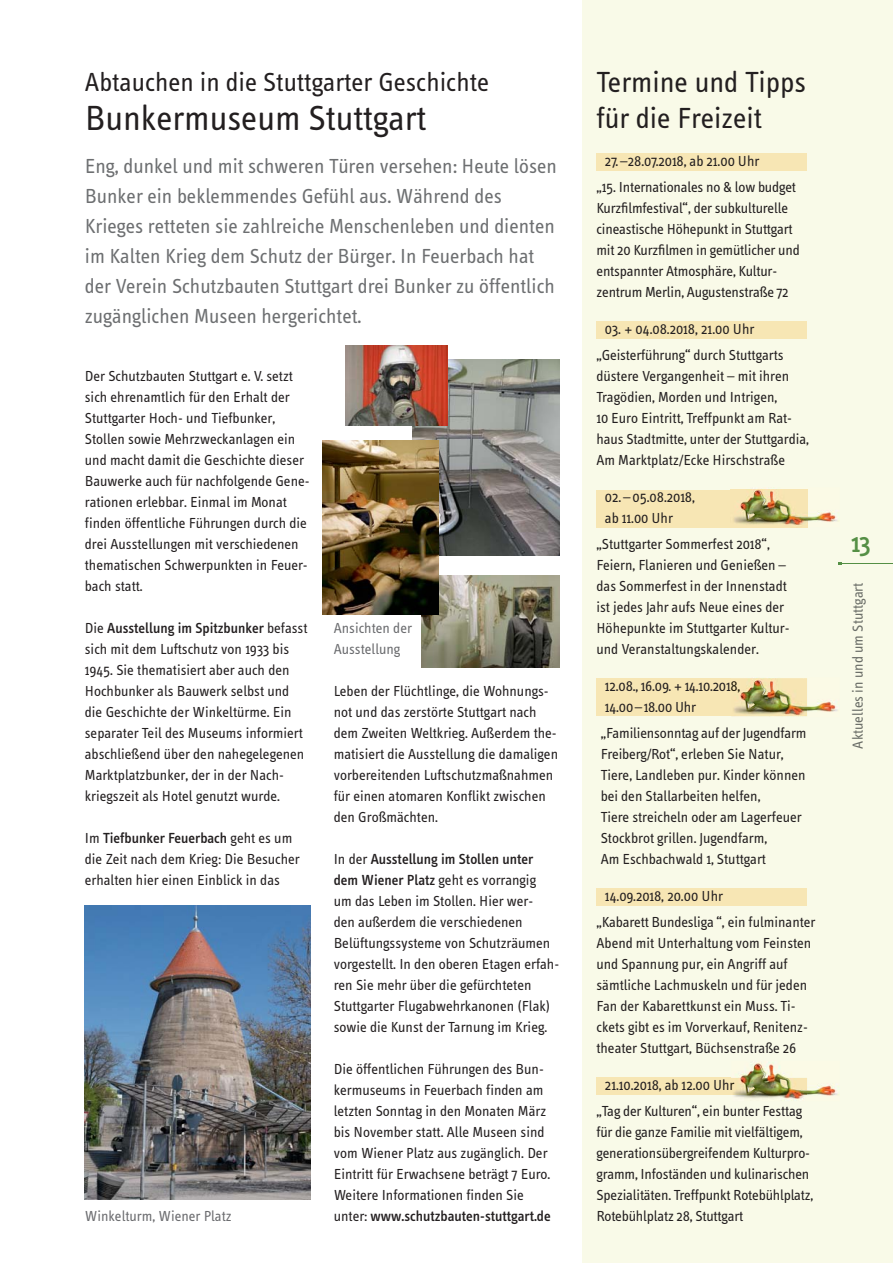
<style>
.page{position:relative;width:893px;height:1263px;background:#fff}
.page>*{position:absolute;margin:0;border:0;box-sizing:border-box;transform-origin:0 0}
.t1{font:36px "Info Text";color:#231f20}
.t2{font:30px/36px "Info Text";color:#231f20}
.t3{font:27px "Info Text";color:#231f20}
.t4{font:500 27px "Info Text";color:#558f45}
.t5{font:21px/30px "Info Text";color:#6d6f71}
.t6{font:15px/21px "Info Text";color:#231f20}
.t7{font:15px/21px "Info Text";color:#6b6c6f}
.t8{font:500 15px "Info Text";color:#231f20}
.t9{font:15px "Info Text";color:#6a6d67}
.s1{font-weight:500}
.s2{font-weight:400}
.s3{color:#1f190a}
</style>
<div class="page">
<img style="left:421px;top:576px;width:138px;height:91px">
<div style="left:582px;top:0;width:310px;height:1263px;background:#f9fae8"></div>
<hr style="left:839px;top:563px;width:53px;height:1px;background:#558f45">
<div style="left:596px;top:154px;width:211px;height:17px;background:#f7e6b4"></div>
<div style="left:596px;top:490px;width:211px;height:37px;background:#f7e6b4"></div>
<div style="left:596px;top:322px;width:211px;height:17px;background:#f7e6b4"></div>
<div style="left:596px;top:889px;width:211px;height:17px;background:#f7e6b4"></div>
<div style="left:596px;top:678px;width:211px;height:38px;background:#f7e6b4"></div>
<div style="left:596px;top:1078px;width:211px;height:17px;background:#f7e6b4"></div>
<img style="left:731px;top:701px;width:107px;height:16px">
<img style="left:731px;top:678px;width:76px;height:38px">
<svg style="left:731px;top:681px;width:9px;height:12px"></svg>
<img style="left:741px;top:681px;width:86px;height:33px">
<img style="left:734px;top:1062px;width:105px;height:39px">
<img style="left:733px;top:1078px;width:8px;height:17px">
<svg style="left:733px;top:1080px;width:1px;height:12px"></svg>
<img style="left:741px;top:1064px;width:86px;height:34px">
<img style="left:85px;top:906px;width:225px;height:294px">
<img style="left:412px;top:360px;width:147px;height:195px">
<img style="left:346px;top:345px;width:101px;height:80px">
<img style="left:322px;top:441px;width:116px;height:174px">
<img style="left:731px;top:489px;width:108px;height:38px">
<img style="left:731px;top:490px;width:76px;height:38px">
<img style="left:741px;top:491px;width:86px;height:33px">
<h3 class="t3" style="left:85px;top:72px;width:406px">Abtauchen in die Stuttgarter Geschichte</h3>
<h1 class="t1" style="left:85px;top:104px;width:343px">Bunkermuseum Stuttgart</h1>
<p class="t5" style="left:85px;top:153px;width:473px">Eng, dunkel und mit schweren Türen versehen: Heute lösen Bunker ein beklemmendes Gefühl aus. Während des Krieges retteten sie zahlreiche Menschenleben und dienten im Kalten Krieg dem Schutz der Bürger. In Feuerbach hat der Verein Schutzbauten Stuttgart drei Bunker zu öffentlich zugänglichen Museen hergerichtet.</p>
<p class="t6" style="left:85px;top:366px;width:226px">Der Schutzbauten Stuttgart e. V. setzt sich ehrenamtlich für den Erhalt der Stuttgarter Hoch- und Tiefbunker, Stollen sowie Mehrzweckanlagen ein und macht damit die Geschichte dieser Bauwerke auch für nachfolgende Gene&shy;rationen erlebbar. Einmal im Monat finden öffentliche Führungen durch die drei Ausstellungen mit verschiedenen thematischen Schwerpunkten in Feuer&shy;bach statt.</p>
<p class="t6" style="left:85px;top:618px;width:224px">Die <span class="s1">Ausstellung im Spitzbunker</span> befasst sich mit dem Luftschutz von 1933 bis 1945. Sie thematisiert aber auch den Hochbunker als Bauwerk selbst und die Geschichte der Winkeltürme. Ein separater Teil des Museums informiert abschließend über den nahegelegenen Marktplatzbunker, der in der Nach&shy;kriegszeit als Hotel genutzt wurde.</p>
<p class="t6" style="left:85px;top:828px;width:216px">Im <span class="s1">Tiefbunker Feuerbach</span> geht es um die Zeit nach dem Krieg: Die Besucher erhalten hier einen Einblick in das</p>
<p class="t7" style="left:334px;top:618px;width:80px">Ansichten der<br>Ausstellung</p>
<p class="t6" style="left:334px;top:681px;width:226px">Leben der Flüchtlinge, die Wohnungs&shy;not und das zerstörte Stuttgart nach dem Zweiten Weltkrieg. Außerdem the&shy;matisiert die Ausstellung die damaligen vorbereitenden Luftschutzmaßnahmen für einen atomaren Konflikt zwischen den Großmächten.</p>
<p class="t6" style="left:334px;top:849px;width:227px">In der <span class="s1">Ausstellung im Stollen unter dem Wiener Platz</span> geht es vorrangig<br>um das Leben im Stollen. Hier wer-<br>den außerdem die verschiedenen Belüftungssysteme von Schutzräumen vorgestellt. In den oberen Etagen erfah&shy;ren Sie mehr über die gefürchteten Stuttgarter Flugabwehrkanonen (Flak) sowie die Kunst der Tarnung im Krieg.</p>
<p class="t6" style="left:334px;top:1059px;width:218px">Die öffentlichen Führungen des Bun&shy;kermuseums in Feuerbach finden am letzten Sonntag in den Monaten März bis November statt. Alle Museen sind vom Wiener Platz aus zugänglich. Der Eintritt für Erwachsene beträgt 7 Euro.<br>Weitere Informationen finden Sie</p>
<p class="t7" style="left:85px;top:1206px;width:148px">Winkelturm, Wiener Platz</p>
<p class="t8" style="left:334px;top:1210px;width:218px"><span class="s2">unter:</span> www.schutzbauten-stuttgart.de</p>
<h2 class="t2" style="left:596px;top:67px;width:211px">Termine und Tipps für die Freizeit</h2>
<p class="t6" style="left:596px;top:150px;width:201px;line-height:25.5px;text-indent:9px">27. –28.07.2018, ab 21.00 Uhr<br>„15. Internationales no &amp; low budget</p>
<p class="t6" style="left:596px;top:198px;width:205px">Kurzfilmfestival“, der subkulturelle cineastische Höhepunkt in Stuttgart mit 20 Kurzfilmen in gemütlicher und entspannter Atmosphäre, Kultur&shy;zentrum Merlin, Augustenstraße 72</p>
<p class="t6" style="left:596px;top:318px;width:189px;line-height:25.5px;text-indent:9px">03. + 04.08.2018, 21.00 Uhr „Geisterführung“ durch Stuttgarts</p>
<p class="t6" style="left:596px;top:366px;width:214px">düstere Vergangenheit – mit ihren Tragödien, Morden und Intrigen,<br>10 Euro Eintritt, Treffpunkt am Rat&shy;haus Stadtmitte, unter der Stuttgardia, Am Marktplatz/Ecke Hirschstraße</p>
<p class="t6" style="left:605px;top:488px;width:91px">02. – 05.08.2018, ab 11.00 Uhr</p>
<p class="t6" style="left:596px;top:534px;width:195px">„Stuttgarter Sommerfest 2018“, Feiern, Flanieren und Genießen – das Sommerfest in der Innenstadt ist jedes Jahr aufs Neue eines der Höhepunkte im Stuttgarter Kultur&shy;und Veranstaltungskalender.</p>
<p class="t6" style="left:605px;top:677px;width:137px">12.08., 16.09. + 14.10.201<span class="s3">8,<br></span>14.00 – 18.00 Uhr</p>
<p class="t6" style="left:600px;top:723px;width:207px">„Familiensonntag auf der Jugendfarm Freiberg/Rot“, erleben Sie Natur, Tiere, Landleben pur. Kinder können bei den Stallarbeiten helfen,<br>Tiere streicheln oder am Lagerfeuer Stockbrot grillen. Jugendfarm,<br>Am Eschbachwald 1, Stuttgart</p>
<p class="t6" style="left:596px;top:885px;width:220px;line-height:25.5px;text-indent:9px">14.09.2018, 20.00 Uhr<br>„Kabarett Bundesliga “, ein fulminanter</p>
<p class="t6" style="left:596px;top:933px;width:216px">Abend mit Unterhaltung vom Feinsten und Spannung pur, ein Angriff auf sämtliche Lachmuskeln und für jeden Fan der Kabarettkunst ein Muss. Ti&shy;ckets gibt es im Vorverkauf, Renitenz&shy;theater Stuttgart, Büchsenstraße 26</p>
<p class="t6" style="left:596px;top:1074px;width:207px;line-height:25.5px;text-indent:9px">21.10.2018, ab 12.00 Uh<span class="s3">r<br></span>„Tag der Kulturen“, ein bunter Festtag</p>
<p class="t6" style="left:596px;top:1122px;width:218px">für die ganze Familie mit vielfältigem, generationsübergreifendem Kulturpro&shy;gramm, Infoständen und kulinarischen Spezialitäten. Treffpunkt Rotebühlplatz, Rotebühlplatz 28, Stuttgart</p>
<h3 class="t4" style="left:851px;top:533px;width:21px">13</h3>
<p class="t9" style="left:852px;top:749px;width:167px;rotate:-90deg">Aktuelles in und um Stuttgart</p>
</div>
